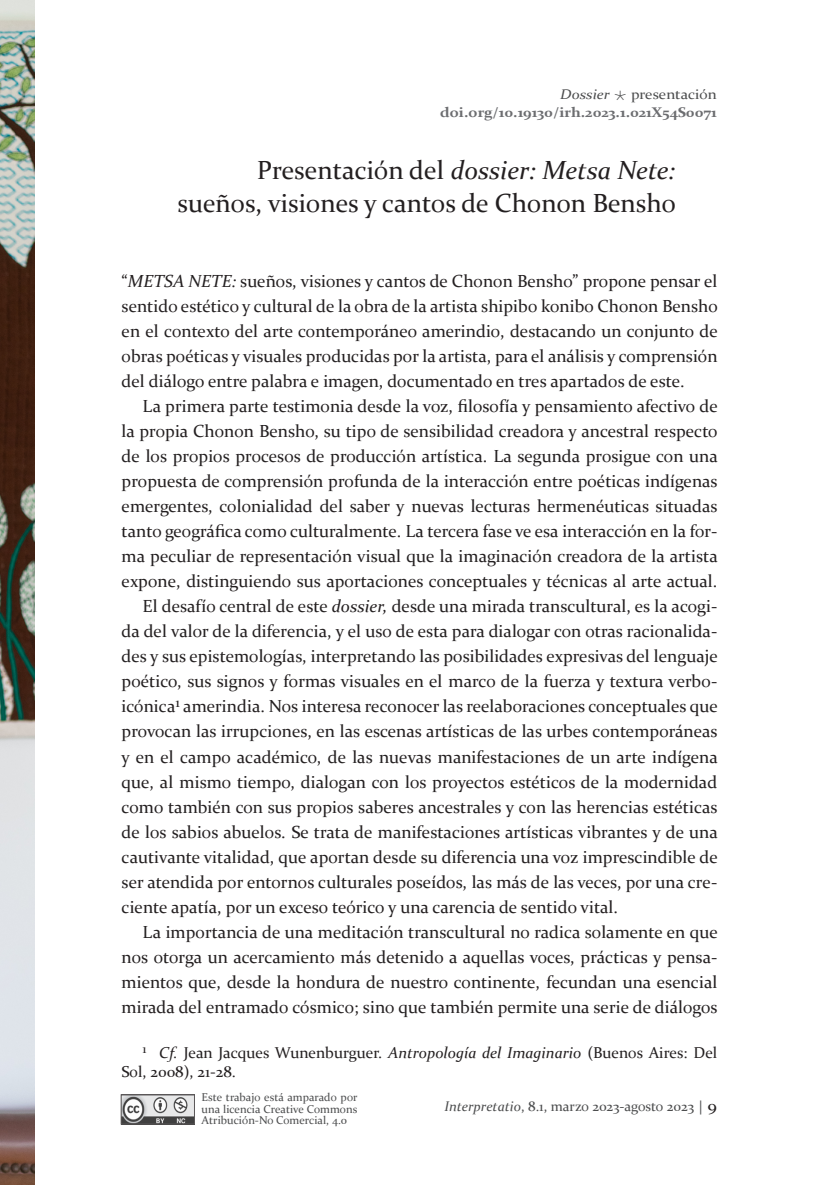
<style>
.page{position:relative;width:839px;height:1186px;background:#fff}
.page>*{position:absolute;margin:0;border:0;box-sizing:border-box;transform-origin:0 0}
.t1{font:26.25px/33.2px "Constantia";color:#231f20;text-align:right}
.t2{font:17.5px/25px "Constantia";color:#231f20;text-align:justify}
.t3{font:15.75px/18.9px "Constantia";color:#231f20}
.t4{font:14px "Constantia";color:#4b4c4d}
.t5{font:700 14px "Constantia";color:#6c6d70;scale:1.1 1}
.t6{font:14px "Constantia";color:#4b4c4d;scale:1.1 1}
.t7{font:italic 14px "Constantia";color:#4b4c4d;scale:1.1 1}
.t8{font:11.38px/11.9px "Constantia";color:#4b4c4d;text-align:justify}
.s1{font-style:italic}
.s2{font-size:15.75px;color:#231f20}
</style>
<div class="page">
<img style="left:123px;top:1096px;width:70px;height:26px">
<div style="left:121px;top:1094px;width:74px;height:30px;border:1px solid #231f20"></div>
<img style="left:0;top:0;width:35px;height:1184px">
<p class="t7" style="left:560px;top:85px;width:47px">Dossier</p>
<p class="t6" style="left:631px;top:85px;width:80px">presentación</p>
<p class="t5" style="left:440px;top:103px;width:253px">doi.org/10.19130/irh.2023.1.021X54S0071</p>
<h1 class="t1" style="left:177px;top:152px;width:500px">Presentación del <span class="s1">dossier: Metsa Nete: </span>sueños, visiones y cantos de Chonon Bensho</h1>
<p class="t2" style="left:122px;top:268px;width:597px">“<span class="s1">METSA NETE:</span> sueños, visiones y cantos de Chonon Bensho” propone pensar el sentido estético y cultural de la obra de la artista shipibo konibo Chonon Bensho en el contexto del arte contemporáneo amerindio, destacando un conjunto de obras poéticas y visuales producidas por la artista, para el análisis y comprensión del diálogo entre palabra e imagen, documentado en tres apartados de este.</p>
<p class="t2" style="left:143px;top:393px;width:576px">La primera parte testimonia desde la voz, filosofía y pensamiento afectivo de</p>
<p class="t2" style="left:122px;top:418px;width:597px">la propia Chonon Bensho, su tipo de sensibilidad creadora y ancestral respecto</p>
<p class="t2" style="left:122px;top:443px;width:597px">de los propios procesos de producción artística. La segunda prosigue con una</p>
<p class="t2" style="left:122px;top:468px;width:597px">propuesta de comprensión profunda de la interacción entre poéticas indígenas</p>
<p class="t2" style="left:122px;top:493px;width:597px">emergentes, colonialidad del saber y nuevas lecturas hermenéuticas situadas</p>
<p class="t2" style="left:122px;top:518px;width:597px">tanto geográfica como culturalmente. La tercera fase ve esa interacción en la for-</p>
<p class="t2" style="left:122px;top:543px;width:597px">ma peculiar de representación visual que la imaginación creadora de la artista</p>
<p class="t2" style="left:122px;top:568px;width:597px">expone, distinguiendo sus aportaciones conceptuales y técnicas al arte actual.</p>
<p class="t2" style="left:143px;top:593px;width:576px">El desafío central de este <span class="s1">dossier,</span> desde una mirada transcultural, es la acogi-</p>
<p class="t2" style="left:122px;top:618px;width:597px">da del valor de la diferencia, y el uso de esta para dialogar con otras racionalida-</p>
<p class="t2" style="left:122px;top:643px;width:597px">des y sus epistemologías, interpretando las posibilidades expresivas del lenguaje</p>
<p class="t2" style="left:122px;top:668px;width:597px">poético, sus signos y formas visuales en el marco de la fuerza y textura verbo-</p>
<p class="t2" style="left:122px;top:693px;width:597px">icónica<sup>1</sup> amerindia. Nos interesa reconocer las reelaboraciones conceptuales que</p>
<p class="t2" style="left:122px;top:718px;width:597px">provocan las irrupciones, en las escenas artísticas de las urbes contemporáneas</p>
<p class="t2" style="left:122px;top:743px;width:597px">y en el campo académico, de las nuevas manifestaciones de un arte indígena</p>
<p class="t2" style="left:122px;top:768px;width:597px">que, al mismo tiempo, dialogan con los proyectos estéticos de la modernidad</p>
<p class="t2" style="left:122px;top:793px;width:597px">como también con sus propios saberes ancestrales y con las herencias estéticas</p>
<p class="t2" style="left:122px;top:818px;width:597px">de los sabios abuelos. Se trata de manifestaciones artísticas vibrantes y de una</p>
<p class="t2" style="left:122px;top:843px;width:597px">cautivante vitalidad, que aportan desde su diferencia una voz imprescindible de</p>
<p class="t2" style="left:122px;top:868px;width:597px">ser atendida por entornos culturales poseídos, las más de las veces, por una cre-</p>
<p class="t2" style="left:122px;top:893px;width:498px">ciente apatía, por un exceso teórico y una carencia de sentido vital.</p>
<p class="t2" style="left:143px;top:918px;width:576px">La importancia de una meditación transcultural no radica solamente en que</p>
<p class="t2" style="left:122px;top:943px;width:597px">nos otorga un acercamiento más detenido a aquellas voces, prácticas y pensa-</p>
<p class="t2" style="left:122px;top:968px;width:597px">mientos que, desde la hondura de nuestro continente, fecundan una esencial</p>
<p class="t2" style="left:122px;top:993px;width:597px">mirada del entramado cósmico; sino que también permite una serie de diálogos</p>
<p class="t3" style="left:122px;top:1042px;width:597px;text-indent:21px"><sup>1</sup> <span class="s1">Cf.</span> Jean Jacques Wunenburguer. <span class="s1">Antropología del Imaginario</span> (Buenos Aires: Del<br>Sol, 2008), 21-28.</p>
<p class="t8" style="left:201px;top:1090px;width:157px">Este trabajo está amparado por una licencia Creative Commons Atribución-No Comercial, 4.0</p>
<p class="t4" style="left:444px;top:1096px;width:274px"><span class="s1">Interpretatio</span>, 8.1, marzo 2023-agosto 2023 | <span class="s2">9</span></p>
</div>
